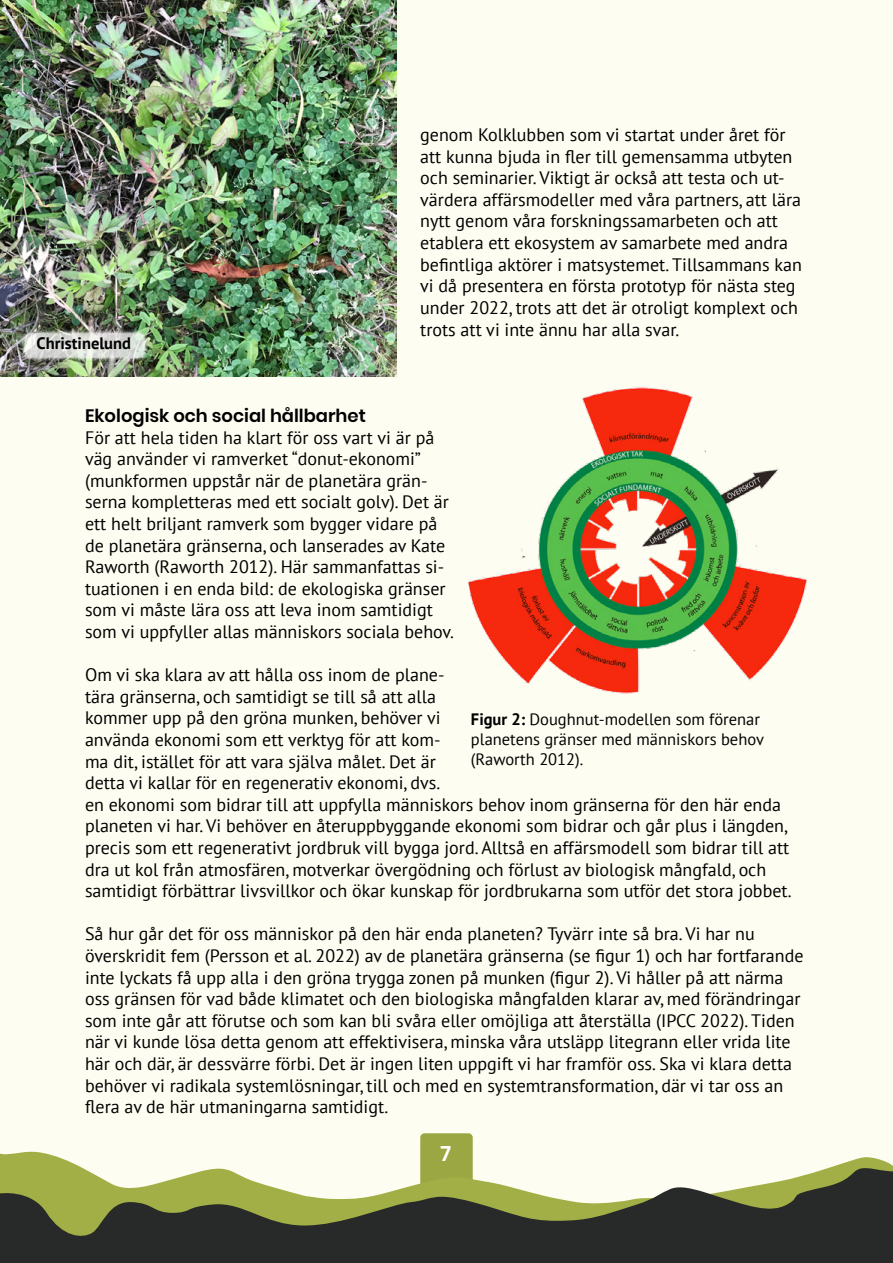
<style>
.page{position:relative;width:893px;height:1263px;background:#fefdf1}
.page>*{position:absolute;margin:0;border:0;box-sizing:border-box;transform-origin:0 0}
.t1{font:600 21px "Poppins";color:#fff}
.t2{font:18px/21.6px "PT Sans";color:#000}
.t3{font:600 18px "Poppins";color:#000}
.t4{font:16.5px/19.8px "PT Sans";color:#000}
.t5{font:700 16.5px "PT Sans";color:#000}
.s1{font-weight:700}
</style>
<div class="page">
<img style="left:0;top:0;width:396px;height:376px">
<svg style="left:420px;top:1133px;width:53px;height:18px"></svg>
<img style="left:468px;top:387px;width:339px;height:307px">
<svg style="left:21px;top:328px;width:128px;height:33px;background:#c2c5be"></svg>
<svg style="left:0;top:1151px;width:893px;height:17px"></svg>
<svg style="left:0;top:1168px;width:893px;height:95px;fill:#282929"></svg>
<p class="t5" style="left:36px;top:333px;width:96px">Christinelund</p>
<p class="t2" style="left:420px;top:124px;width:383px">genom Kolklubben som vi startat under året för att kunna bjuda in fler till gemensamma utbyten och seminarier. Viktigt är också att testa och ut&shy;värdera affärsmodeller med våra partners, att lära nytt genom våra forskningssamarbeten och att etablera ett ekosystem av samarbete med andra befintliga aktörer i matsystemet. Tillsammans kan vi då presentera en första prototyp för nästa steg under 2022, trots att det är otroligt komplext och trots att vi inte ännu har alla svar.</p>
<p class="t3" style="left:85px;top:405px;width:282px">Ekologisk och social hållbarhet</p>
<p class="t2" style="left:85px;top:426px;width:370px">För att hela tiden ha klart för oss vart vi är på väg använder vi ramverket “donut-ekonomi” (munkformen uppstår när de planetära grän&shy;serna kompletteras med ett socialt golv). Det är ett helt briljant ramverk som bygger vidare på de planetära gränserna, och lanserades av Kate Raworth (Raworth 2012). Här sammanfattas si&shy;tuationen i en enda bild: de ekologiska gränser som vi måste lära oss att leva inom samtidigt som vi uppfyller allas människors sociala behov.</p>
<p class="t2" style="left:85px;top:664px;width:708px">Om vi ska klara av att hålla oss inom de plane-<br>tära gränserna, och samtidigt se till så att alla<br>kommer upp på den gröna munken, behöver vi<br>använda ekonomi som ett verktyg för att kom-<br>ma dit, istället för att vara själva målet. Det är<br>detta vi kallar för en regenerativ ekonomi, dvs.<br>en ekonomi som bidrar till att uppfylla människors behov inom gränserna för den här enda planeten vi har. Vi behöver en återuppbyggande ekonomi som bidrar och går plus i längden, precis som ett regenerativt jordbruk vill bygga jord. Alltså en affärsmodell som bidrar till att dra ut kol från atmosfären, motverkar övergödning och förlust av biologisk mångfald, och samtidigt förbättrar livsvillkor och ökar kunskap för jordbrukarna som utför det stora jobbet.</p>
<p class="t2" style="left:85px;top:923px;width:720px">Så hur går det för oss människor på den här enda planeten? Tyvärr inte så bra. Vi har nu överskridit fem (Persson et al. 2022) av de planetära gränserna (se figur 1) och har fortfarande inte lyckats få upp alla i den gröna trygga zonen på munken (figur 2). Vi håller på att närma oss gränsen för vad både klimatet och den biologiska mångfalden klarar av, med förändringar som inte går att förutse och som kan bli svåra eller omöjliga att återställa (IPCC 2022). Tiden när vi kunde lösa detta genom att effektivisera, minska våra utsläpp litegrann eller vrida lite här och där, är dessvärre förbi. Det är ingen liten uppgift vi har framför oss. Ska vi klara detta behöver vi radikala systemlösningar, till och med en systemtransformation, där vi tar oss an flera av de här utmaningarna samtidigt.</p>
<p class="t1" style="left:440px;top:1142px;width:12px">7</p>
<p class="t4" style="left:471px;top:709px;width:295px"><span class="s1">Figur 2:</span> Doughnut-modellen som förenar planetens gränser med människors behov (Raworth 2012).</p>
</div>
